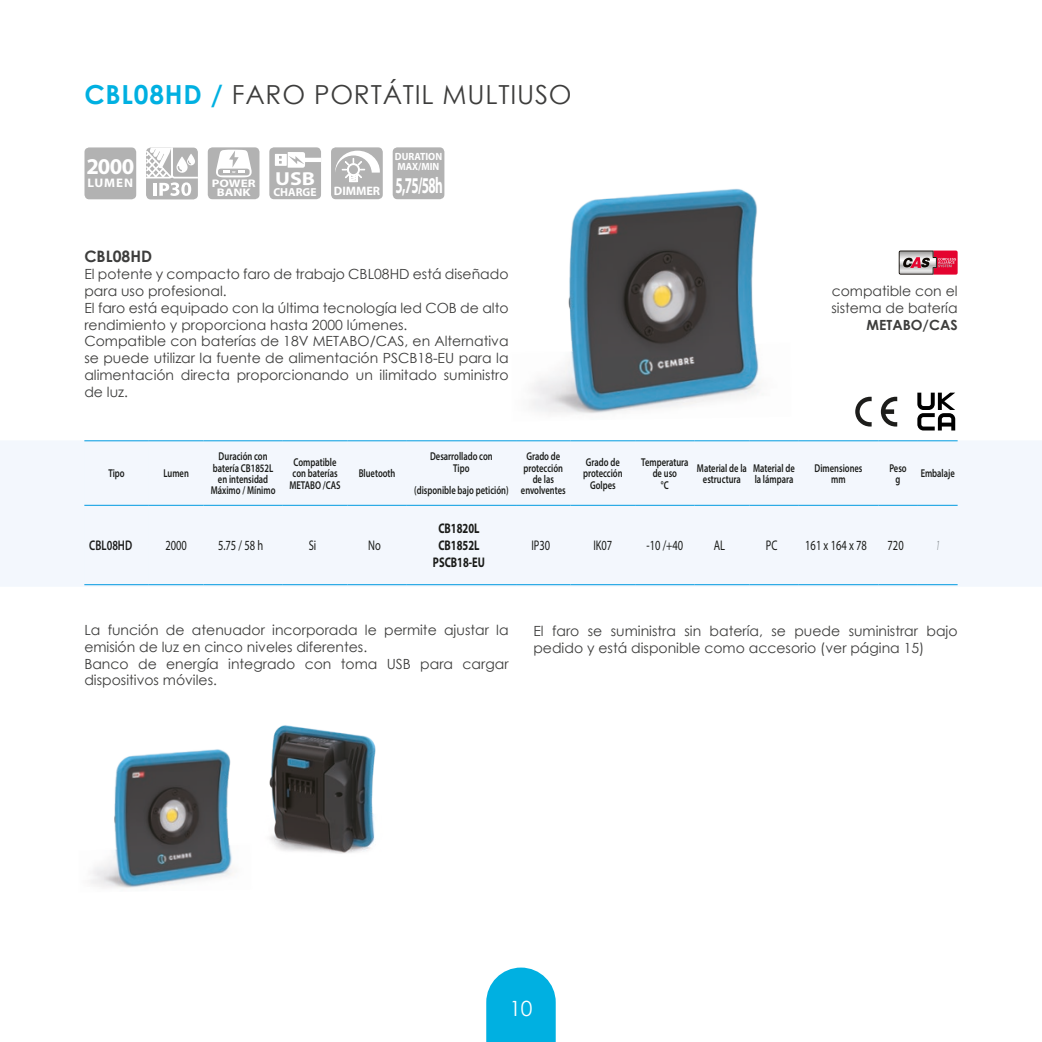
<style>
.page{position:relative;width:1042px;height:1042px;background:#fff}
.page>*{position:absolute;margin:0;border:0;box-sizing:border-box;transform-origin:0 0}
.t1{font:26.25px "Century Gothic";letter-spacing:.03em;color:#3d3d3c}
.t2{font:700 22.57px "Myriad Pro";letter-spacing:-.05em;color:#fff;scale:.58 1}
.t3{font:700 22.57px "Myriad Pro";letter-spacing:-.05em;color:#fff}
.t4{font:21px "Century Gothic";color:#fff}
.t5{font:700 18.9px "Myriad Pro";color:#fff;scale:1.16 1}
.t6{font:700 15.75px "Century Gothic";color:#3d3d3c}
.t7{font:14px/16.8px "Century Gothic";color:#3d3d3c}
.t8{font:14px "Myriad Pro";color:#1d1d1b;scale:.75 1}
.t9{font:700 14px/16.8px "Myriad Pro";color:#1d1d1b;text-align:center;scale:.75 1}
.t10{font:700 14px "Century Gothic";color:#3d3d3c}
.t11{font:600 14px "Myriad Pro";color:#1d1d1b;scale:.75 1}
.t12{font:italic 300 14px "Myriad Pro";color:#8a8c8e;scale:.75 1}
.t13{font:700 12.42px "Myriad Pro";letter-spacing:.07em;color:#fff;scale:1.05 1}
.t14{font:700 11.72px "Myriad Pro";color:#fff}
.t15{font:600 11.38px/11.4px "Myriad Pro";color:#1d1d1b;text-align:center;scale:.75 1}
.t16{font:700 11.03px/8.8px "Myriad Pro";color:#fff;text-align:center;scale:1.2 1}
.t17{font:700 10.5px/10.5px "Myriad Pro";color:#fff;scale:.94 1}
.s1{font-weight:700;color:#00b0e1}
</style>
<div class="page">
<svg style="left:486px;top:967px;width:70px;height:75px;background:#1db9e4"></svg>
<div style="left:0;top:440px;width:1042px;height:146px;background:#f3f7fd"></div>
<img style="left:531px;top:188px;width:228px;height:226px">
<div style="left:84px;top:441px;width:65px;height:143px;background:#f3f7fd"></div>
<hr style="left:84px;top:440px;width:65px;height:1px;background:#009fe3">
<hr style="left:149px;top:440px;width:54px;height:1px;background:#009fe3">
<hr style="left:516px;top:440px;width:54px;height:1px;background:#009fe3">
<hr style="left:570px;top:440px;width:65px;height:1px;background:#009fe3">
<hr style="left:635px;top:440px;width:59px;height:1px;background:#009fe3">
<hr style="left:918px;top:440px;width:39px;height:1px;background:#009fe3">
<hr style="left:84px;top:505px;width:65px;height:1px;background:#009fe3">
<hr style="left:149px;top:505px;width:54px;height:1px;background:#009fe3">
<hr style="left:516px;top:505px;width:54px;height:1px;background:#009fe3">
<hr style="left:570px;top:505px;width:65px;height:1px;background:#009fe3">
<hr style="left:635px;top:505px;width:59px;height:1px;background:#009fe3">
<hr style="left:918px;top:505px;width:39px;height:1px;background:#009fe3">
<hr style="left:84px;top:584px;width:65px;height:1px;background:#009fe3">
<hr style="left:149px;top:584px;width:54px;height:1px;background:#009fe3">
<hr style="left:516px;top:584px;width:54px;height:1px;background:#009fe3">
<hr style="left:570px;top:584px;width:65px;height:1px;background:#009fe3">
<hr style="left:635px;top:584px;width:59px;height:1px;background:#009fe3">
<hr style="left:918px;top:584px;width:39px;height:1px;background:#009fe3">
<hr style="left:283px;top:440px;width:64px;height:1px;background:#009fe3">
<hr style="left:347px;top:440px;width:60px;height:1px;background:#009fe3">
<hr style="left:283px;top:505px;width:64px;height:1px;background:#009fe3">
<hr style="left:347px;top:505px;width:60px;height:1px;background:#009fe3">
<hr style="left:283px;top:584px;width:64px;height:1px;background:#009fe3">
<hr style="left:347px;top:584px;width:60px;height:1px;background:#009fe3">
<hr style="left:203px;top:440px;width:80px;height:1px;background:#009fe3">
<hr style="left:407px;top:440px;width:109px;height:1px;background:#009fe3">
<hr style="left:694px;top:440px;width:55px;height:1px;background:#009fe3">
<hr style="left:203px;top:505px;width:80px;height:1px;background:#009fe3">
<hr style="left:407px;top:505px;width:109px;height:1px;background:#009fe3">
<hr style="left:694px;top:505px;width:55px;height:1px;background:#009fe3">
<hr style="left:203px;top:584px;width:80px;height:1px;background:#009fe3">
<hr style="left:407px;top:584px;width:109px;height:1px;background:#009fe3">
<hr style="left:694px;top:584px;width:55px;height:1px;background:#009fe3">
<hr style="left:749px;top:440px;width:50px;height:1px;background:#009fe3">
<hr style="left:799px;top:440px;width:79px;height:1px;background:#009fe3">
<hr style="left:749px;top:505px;width:50px;height:1px;background:#009fe3">
<hr style="left:799px;top:505px;width:79px;height:1px;background:#009fe3">
<hr style="left:749px;top:584px;width:50px;height:1px;background:#009fe3">
<hr style="left:799px;top:584px;width:79px;height:1px;background:#009fe3">
<hr style="left:878px;top:440px;width:40px;height:1px;background:#009fe3">
<hr style="left:878px;top:505px;width:40px;height:1px;background:#009fe3">
<hr style="left:878px;top:584px;width:40px;height:1px;background:#009fe3">
<div style="left:84px;top:147px;width:52px;height:52px;background:#b2b2b2;border-radius:5px"></div>
<div style="left:146px;top:148px;width:52px;height:51px;background:#b2b2b2;border-radius:5px"></div>
<svg style="left:146px;top:147px;width:52px;height:49px"></svg>
<svg style="left:208px;top:147px;width:52px;height:52px"></svg>
<hr style="left:208px;top:177px;width:52px;height:3px;background:#fff">
<div style="left:208px;top:147px;width:51px;height:52px;background:#b2b2b2;border-radius:5px"></div>
<svg style="left:216px;top:150px;width:36px;height:27px"></svg>
<div style="left:269px;top:147px;width:52px;height:52px;background:#b2b2b2;border-radius:5px"></div>
<svg style="left:275px;top:152px;width:46px;height:16px"></svg>
<div style="left:331px;top:147px;width:52px;height:52px;background:#b2b2b2;border-radius:5px"></div>
<svg style="left:335px;top:151px;width:45px;height:31px"></svg>
<div style="left:393px;top:147px;width:51px;height:52px;background:#b2b2b2;border-radius:5px"></div>
<svg style="left:855px;top:397px;width:16px;height:29px"></svg>
<svg style="left:881px;top:397px;width:16px;height:29px"></svg>
<svg style="left:917px;top:393px;width:38px;height:37px"></svg>
<svg style="left:899px;top:250px;width:58px;height:25px"></svg>
<img style="left:269px;top:725px;width:107px;height:129px">
<img style="left:90px;top:749px;width:142px;height:139px">
<h1 class="t1" style="left:84px;top:76px;width:489px"><span class="s1">CBL08HD /</span> FARO PORTÁTIL MULTIUSO</h1>
<h2 class="t3" style="left:87px;top:154px;width:49px">2000</h2>
<p class="t13" style="left:87px;top:176px;width:45px">LUMEN</p>
<p class="t16" style="left:212px;top:179px;width:38px">POWER<br>BANK</p>
<p class="t17" style="left:395px;top:151px;width:52px">DURATION<br>MAX/MIN</p>
<h3 class="t5" style="left:275px;top:168px;width:36px">USB</h3>
<p class="t14" style="left:273px;top:185px;width:45px">CHARGE</p>
<h2 class="t2" style="left:334px;top:170px;width:189px"><sub>DIMMER</sub> 5,75/58h</h2>
<p class="t6" style="left:84px;top:245px;width:69px">CBL08HD</p>
<p class="t7" style="left:84px;top:265px;width:426px">El potente y compacto faro de trabajo CBL08HD está diseñado para uso profesional.<br>El faro está equipado con la última tecnología led COB de alto rendimiento y proporciona hasta 2000 lúmenes.<br>Compatible con baterías de 18V METABO/CAS, en Alternativa se puede utilizar la fuente de alimentación PSCB18-EU para la alimentación directa proporcionando un ilimitado suministro de luz.</p>
<p class="t7" style="left:831px;top:283px;width:128px">compatible con el sistema de batería</p>
<p class="t10" style="left:866px;top:314px;width:92px">METABO/CAS</p>
<p class="t15" style="left:108px;top:467px;width:23px">Tipo</p>
<p class="t15" style="left:163px;top:467px;width:35px">Lumen</p>
<p class="t15" style="left:211px;top:450px;width:88px">Duración con batería CB1852L en intensidad<br>Máximo / Mínimo</p>
<p class="t15" style="left:289px;top:456px;width:70px">Compatible con baterías<br>METABO /CAS</p>
<p class="t15" style="left:359px;top:467px;width:51px">Bluetooth</p>
<p class="t11" style="left:89px;top:537px;width:59px">CBL08HD</p>
<p class="t8" style="left:165px;top:537px;width:30px">2000</p>
<p class="t8" style="left:218px;top:537px;width:62px">5.75 / 58 h</p>
<p class="t8" style="left:309px;top:537px;width:12px">Si</p>
<p class="t8" style="left:368px;top:537px;width:18px">No</p>
<p class="t15" style="left:430px;top:450px;width:85px">Desarrollado con<br>Tipo</p>
<p class="t15" style="left:414px;top:484px;width:128px">(disponible bajo petición)</p>
<p class="t9" style="left:433px;top:520px;width:71px">CB1820L<br>CB1852L<br>PSCB18-EU</p>
<p class="t15" style="left:521px;top:450px;width:61px">Grado de protección de las envolventes</p>
<p class="t15" style="left:583px;top:456px;width:54px">Grado de protección<br>Golpes</p>
<p class="t15" style="left:641px;top:456px;width:64px">Temperatura de uso<br>°C</p>
<p class="t15" style="left:697px;top:462px;width:68px">Material de la estructura</p>
<p class="t15" style="left:753px;top:462px;width:57px;text-align:left">Material de la lámpara</p>
<p class="t15" style="left:814px;top:462px;width:65px">Dimensiones mm</p>
<p class="t15" style="left:889px;top:462px;width:25px">Peso g</p>
<p class="t15" style="left:920px;top:467px;width:47px">Embalaje</p>
<p class="t8" style="left:531px;top:537px;width:27px">IP30</p>
<p class="t8" style="left:593px;top:537px;width:27px">IK07</p>
<p class="t8" style="left:646px;top:537px;width:51px">-10 /+40</p>
<p class="t8" style="left:714px;top:537px;width:17px">AL</p>
<p class="t8" style="left:766px;top:537px;width:17px">PC</p>
<p class="t8" style="left:805px;top:537px;width:84px">161 x 164 x 78</p>
<p class="t8" style="left:887px;top:537px;width:23px">720</p>
<p class="t12" style="left:935px;top:537px;width:8px">1</p>
<p class="t7" style="left:84px;top:621px;width:426px">La función de atenuador incorporada le permite ajustar la emisión de luz en cinco niveles diferentes.<br>Banco de energía integrado con toma USB para cargar dispositivos móviles.</p>
<p class="t7" style="left:533px;top:622px;width:426px">El faro se suministra sin batería, se puede suministrar bajo pedido y está disponible como accesorio (ver página 15)</p>
<h3 class="t4" style="left:509px;top:993px;width:25px">10</h3>
</div>
